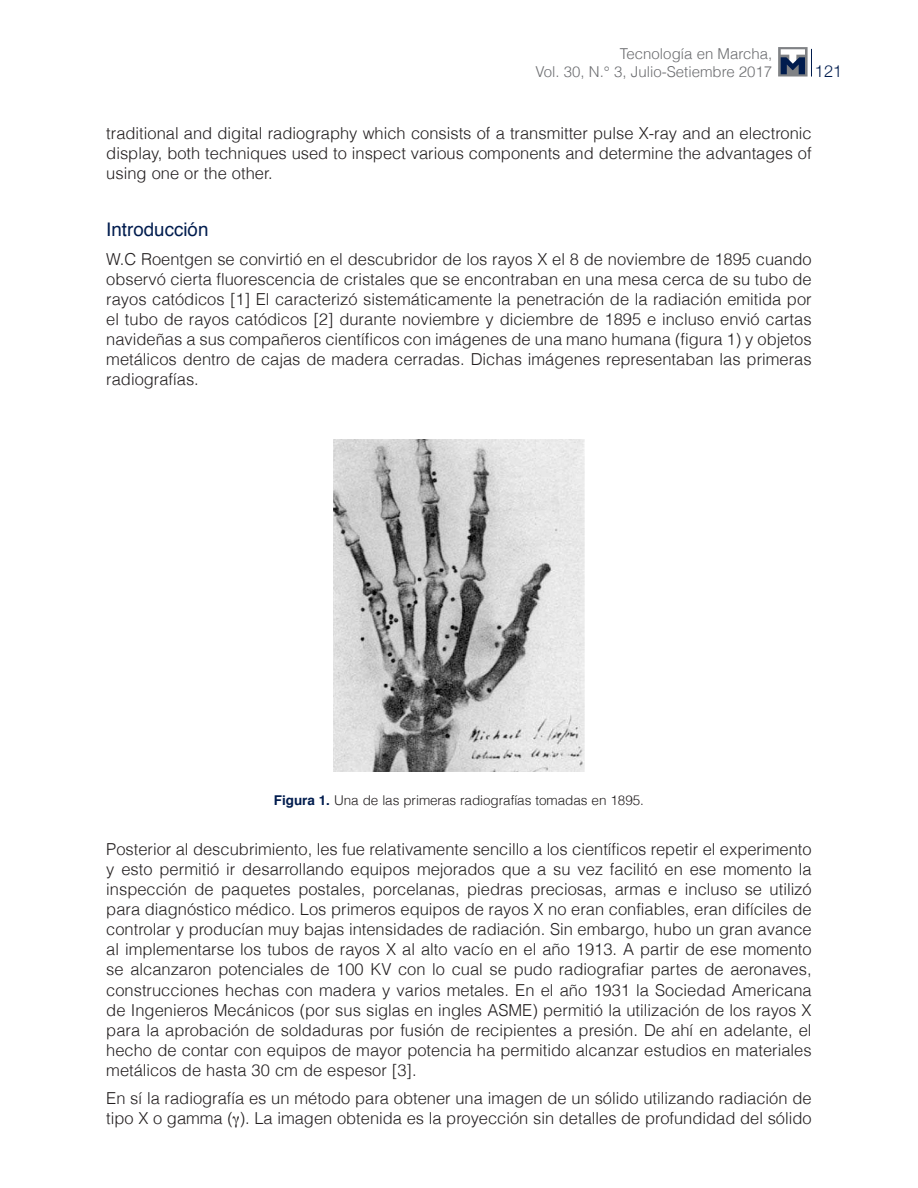
<style>
.page{position:relative;width:918px;height:1188px;background:#fff}
.page>*{position:absolute;margin:0;border:0;box-sizing:border-box;transform-origin:0 0}
._7subtitulo{font:18.75px "Helvetica";color:#001c4e}
._6texto{font:300 16.5px/20.1px "Helvetica";color:#231f20;text-align:justify}
.t1{font:300 16.5px "Helvetica Neue";color:#001c4e}
.t2{font:300 15px/18px "Helvetica";color:#6c6d70;text-align:right}
._9tituloscuadros{font:300 13.5px "Helvetica";letter-spacing:-.005em;color:#231f20}
.s1{font-weight:700;color:#001c4e}
</style>
<div class="page">
<svg style="left:811px;top:49px;width:1px;height:28px"></svg>
<svg style="left:778px;top:47px;width:30px;height:30px"></svg>
<svg style="left:781px;top:49px;width:24px;height:25px"></svg>
<img style="left:334px;top:440px;width:250px;height:332px">
<p class="t2" style="left:536px;top:44px;width:238px">Tecnología en Marcha,<br>Vol. 30, N.° 3, Julio-Setiembre 2017</p>
<p class="t1" style="left:815px;top:57px;width:29px">121</p>
<p class="_6texto" style="left:106px;top:123px;width:707px">traditional and digital radiography which consists of a transmitter pulse X-ray and an electronic display, both techniques used to inspect various components and determine the advantages of using one or the other.</p>
<p class="_7subtitulo" style="left:106px;top:215px;width:104px">Introducción</p>
<p class="_6texto" style="left:106px;top:248px;width:707px">W.C Roentgen se convirtió en el descubridor de los rayos X el 8 de noviembre de 1895 cuando observó cierta fluorescencia de cristales que se encontraban en una mesa cerca de su tubo de rayos catódicos [1] El caracterizó sistemáticamente la penetración de la radiación emitida por el tubo de rayos catódicos [2] durante noviembre y diciembre de 1895 e incluso envió cartas navideñas a sus compañeros científicos con imágenes de una mano humana (figura 1) y objetos metálicos dentro de cajas de madera cerradas. Dichas imágenes representaban las primeras radiografías.</p>
<p class="_9tituloscuadros" style="left:274px;top:790px;width:372px"><span class="s1">Figura 1.</span> Una de las primeras radiografías tomadas en 1895.</p>
<p class="_6texto" style="left:106px;top:839px;width:707px">Posterior al descubrimiento, les fue relativamente sencillo a los científicos repetir el experimento y esto permitió ir desarrollando equipos mejorados que a su vez facilitó en ese momento la inspección de paquetes postales, porcelanas, piedras preciosas, armas e incluso se utilizó para diagnóstico médico. Los primeros equipos de rayos X no eran confiables, eran difíciles de controlar y producían muy bajas intensidades de radiación. Sin embargo, hubo un gran avance al implementarse los tubos de rayos X al alto vacío en el año 1913. A partir de ese momento se alcanzaron potenciales de 100 KV con lo cual se pudo radiografiar partes de aeronaves, construcciones hechas con madera y varios metales. En el año 1931 la Sociedad Americana de Ingenieros Mecánicos (por sus siglas en ingles ASME) permitió la utilización de los rayos X para la aprobación de soldaduras por fusión de recipientes a presión. De ahí en adelante, el hecho de contar con equipos de mayor potencia ha permitido alcanzar estudios en materiales metálicos de hasta 30 cm de espesor [3].</p>
<p class="_6texto" style="left:106px;top:1088px;width:707px">En sí la radiografía es un método para obtener una imagen de un sólido utilizando radiación de tipo X o gamma ( ). La imagen obtenida es la proyección sin detalles de profundidad del sólido</p>
</div>
